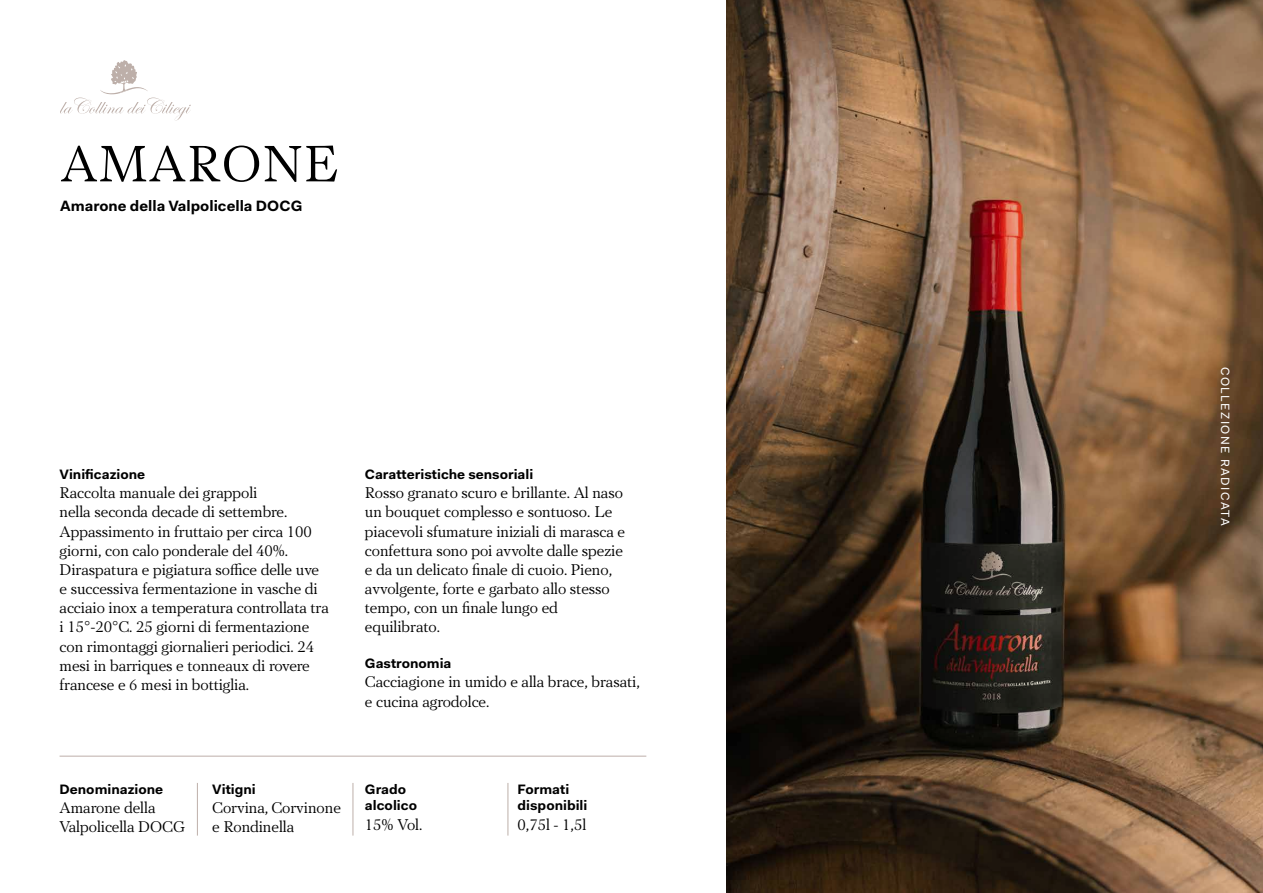
<style>
.page{position:relative;width:1263px;height:893px;background:#fff}
.page>*{position:absolute;margin:0;border:0;box-sizing:border-box;transform-origin:0 0}
.t1{font:53.7px "PF Regal Text Pro Regular A";letter-spacing:.02em;color:#000}
.t2{font:52.5px "PF Regal Text Pro Regular A";letter-spacing:.02em;color:#000}
.t3{font:16.05px/19.2px "PF Regal Text Pro Regular A";color:#000}
.t4{font:700 15px "Fakt Pro";color:#000}
.t5{font:700 13.65px/16.5px "Fakt Pro";color:#000}
.t6{font:12px "Fakt Pro";letter-spacing:.12em;color:#fff}
</style>
<div class="page">
<img style="left:726px;top:0;width:537px;height:893px">
<svg style="left:60px;top:60px;width:131px;height:61px"></svg>
<hr style="left:60px;top:756px;width:586px;height:1px;background:#bdafa9">
<hr style="left:353px;top:783px;width:1px;height:53px;background:#bdafa9">
<hr style="left:508px;top:783px;width:1px;height:53px;background:#bdafa9">
<hr style="left:197px;top:783px;width:1px;height:53px;background:#bdafa9">
<h1 class="t1" style="left:60px;top:110px;width:285px">AMARONE</h1>
<h2 class="t2" style="left:61px;top:134px;width:279px">AMARONE</h2>
<p class="t4" style="left:60px;top:196px;width:244px">Amarone della Valpolicella DOCG</p>
<p class="t5" style="left:60px;top:466px;width:87px">Vinificazione</p>
<p class="t3" style="left:60px;top:483px;width:271px">Raccolta manuale dei grappoli<br>nella seconda decade di settembre.<br>Appassimento in fruttaio per circa 100 giorni, con calo ponderale del 40%.<br>Diraspatura e pigiatura soffice delle uve e successiva fermentazione in vasche di acciaio inox a temperatura controllata tra i 15°-20°C. 25 giorni di fermentazione con rimontaggi giornalieri periodici. 24 mesi in barriques e tonneaux di rovere francese e 6 mesi in bottiglia.</p>
<p class="t5" style="left:365px;top:466px;width:170px">Caratteristiche sensoriali</p>
<p class="t3" style="left:365px;top:483px;width:262px">Rosso granato scuro e brillante. Al naso un bouquet complesso e sontuoso. Le piacevoli sfumature iniziali di marasca e confettura sono poi avvolte dalle spezie e da un delicato finale di cuoio. Pieno, avvolgente, forte e garbato allo stesso tempo, con un finale lungo ed equilibrato.</p>
<p class="t5" style="left:365px;top:655px;width:88px">Gastronomia</p>
<p class="t3" style="left:365px;top:672px;width:276px">Cacciagione in umido e alla brace, brasati, e cucina agrodolce.</p>
<p class="t5" style="left:60px;top:781px;width:105px">Denominazione</p>
<p class="t3" style="left:60px;top:798px;width:127px">Amarone della<br>Valpolicella DOCG</p>
<p class="t5" style="left:212px;top:781px;width:45px">Vitigni</p>
<p class="t3" style="left:212px;top:798px;width:130px">Corvina, Corvinone e Rondinella</p>
<p class="t5" style="left:365px;top:781px;width:54px">Grado alcolico</p>
<p class="t3" style="left:365px;top:815px;width:59px">15% Vol.</p>
<p class="t5" style="left:518px;top:781px;width:71px">Formati disponibili</p>
<p class="t3" style="left:518px;top:815px;width:70px">0,75l - 1,5l</p>
<p class="t6" style="left:1233px;top:367px;width:160px;rotate:90deg">COLLEZIONE RADICATA</p>
</div>
